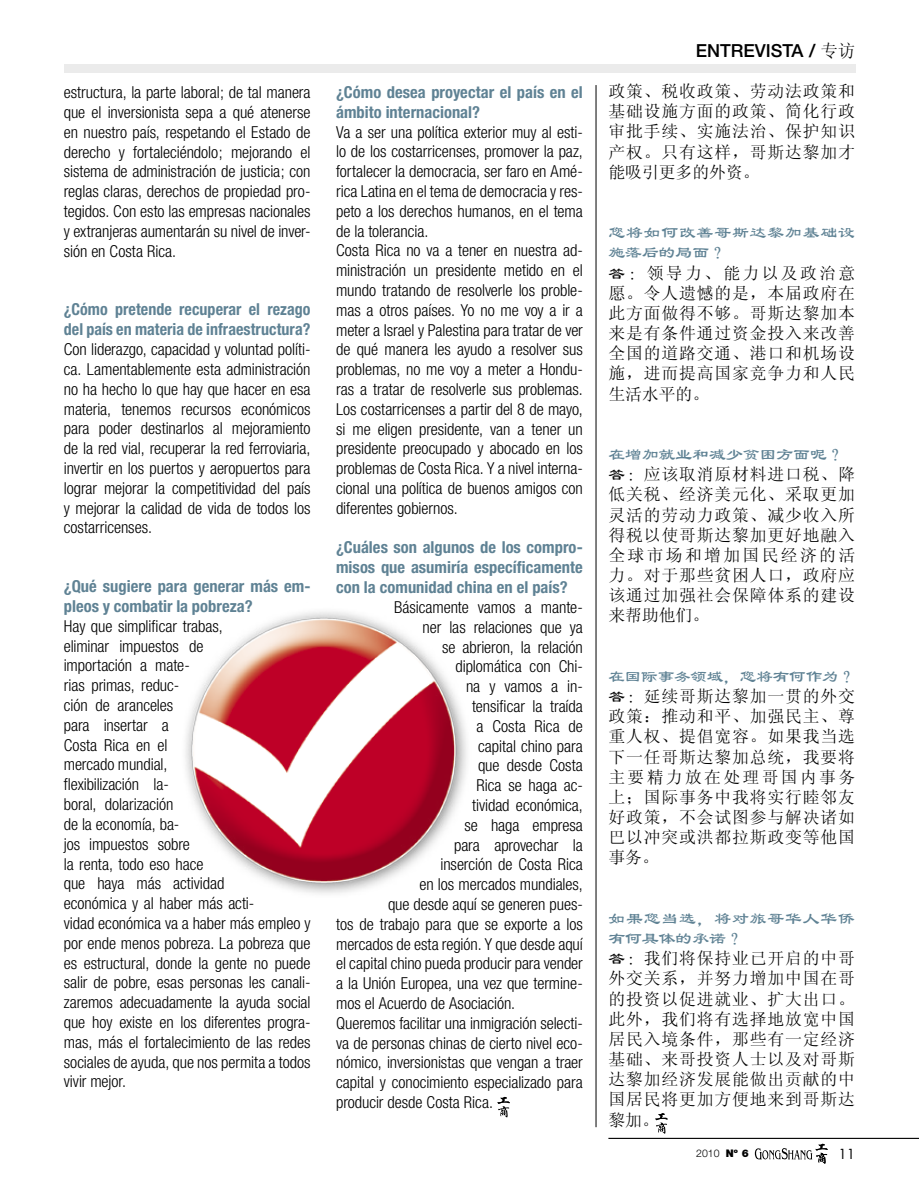
<style>
.page{position:relative;width:919px;height:1191px;background:#fff}
.page>*{position:absolute;margin:0;border:0;box-sizing:border-box;transform-origin:0 0}
.t1{font:500 18px "Helvetica Neue";color:#000}
.t2{font:16.8px/20.1px "Sim Sun";letter-spacing:.05em;color:#000;text-align:justify}
.t3{font:16.8px/20.1px "Li Su";letter-spacing:.05em;color:#5f8294}
.t4{font:16.8px "Li Su";color:#5f8294}
.t5{font:300 condensed 16.5px/19.8px "Helvetica Neue";letter-spacing:-.005em;color:#000;text-align:justify}
.t6{font:700 condensed 16.5px/19.8px "Helvetica Neue";color:#5f8294}
.t7{font:13.5px "Futura";color:#000}
.t8{font:300 10.5px "Helvetica Neue";color:#000}
.s1{font-family:"Sim Sun";font-weight:400}
.s2{font-family:"Li Su"}
.s3{font-weight:900}
</style>
<div class="page">
<hr style="left:608px;top:1137px;width:310px;height:2px;background:#000">
<svg style="left:754px;top:1143px;width:73px;height:20px"></svg>
<div style="left:64px;top:64px;width:791px;height:8px;background:#ebebeb"></div>
<hr style="left:595px;top:85px;width:1px;height:1042px;background:#000">
<img style="left:169px;top:595px;width:309px;height:310px;border-radius:155px">
<svg style="left:655px;top:1113px;width:12px;height:20px"></svg>
<svg style="left:497px;top:1097px;width:13px;height:20px"></svg>
<p class="t5" style="left:64px;top:82px;width:248px">estructura, la parte laboral; de tal manera que el inversionista sepa a qué atenerse en nuestro país, respetando el Estado de derecho y fortaleciéndolo; mejorando el sistema de administración de justicia; con reglas claras, derechos de propiedad pro&shy;tegidos. Con esto las empresas nacionales y extranjeras aumentarán su nivel de inver&shy;sión en Costa Rica.</p>
<p class="t6" style="left:64px;top:299px;width:248px">¿Cómo pretende recuperar el rezago del país en materia de infraestructura?</p>
<p class="t5" style="left:64px;top:339px;width:248px">Con liderazgo, capacidad y voluntad políti&shy;ca. Lamentablemente esta administración no ha hecho lo que hay que hacer en esa materia, tenemos recursos económicos para poder destinarlos al mejoramiento de la red vial, recuperar la red ferroviaria, invertir en los puertos y aeropuertos para lograr mejorar la competitividad del país y mejorar la calidad de vida de todos los costarricenses.</p>
<p class="t6" style="left:64px;top:576px;width:248px">¿Qué sugiere para generar más em&shy;pleos y combatir la pobreza?</p>
<p class="t5" style="left:64px;top:616px;width:248px;text-align:left">Hay que simplificar trabas,<br>eliminar impuestos de<br>importación a mate-<br>rias primas, reduc-<br>ción de aranceles<br>para insertar a<br>Costa Rica en el<br>mercado mundial,<br>flexibilización la-<br>boral, dolarización<br>de la economía, ba-<br>jos impuestos sobre<br>la renta, todo eso hace<br>que haya más actividad<br>económica y al haber más acti-<br>vidad económica va a haber más empleo y por ende menos pobreza. La pobreza que es estructural, donde la gente no puede salir de pobre, esas personas les canali&shy;zaremos adecuadamente la ayuda social que hoy existe en los diferentes progra&shy;mas, más el fortalecimiento de las redes sociales de ayuda, que nos permita a todos vivir mejor.</p>
<p class="t6" style="left:336px;top:82px;width:248px">¿Cómo desea proyectar el país en el ámbito internacional?</p>
<p class="t5" style="left:336px;top:122px;width:248px;text-align:left">Va a ser una política exterior muy al esti&shy;lo de los costarricenses, promover la paz, fortalecer la democracia, ser faro en Amé&shy;rica Latina en el tema de democracia y res&shy;peto a los derechos humanos, en el tema de la tolerancia.<br>Costa Rica no va a tener en nuestra ad&shy;ministración un presidente metido en el mundo tratando de resolverle los proble&shy;mas a otros países. Yo no me voy a ir a meter a Israel y Palestina para tratar de ver de qué manera les ayudo a resolver sus problemas, no me voy a meter a Hondu&shy;ras a tratar de resolverle sus problemas.<br>Los costarricenses a partir del 8 de mayo, si me eligen presidente, van a tener un presidente preocupado y abocado en los problemas de Costa Rica. Y a nivel interna&shy;cional una política de buenos amigos con diferentes gobiernos.</p>
<p class="t6" style="left:336px;top:537px;width:248px;text-align:justify">¿Cuáles son algunos de los compro&shy;misos que asumiría específicamente con la comunidad china en el país?</p>
<p class="t5" style="left:394px;top:597px;width:190px">Básicamente vamos a mante-</p>
<p class="t5" style="left:422px;top:617px;width:162px">ner las relaciones que ya</p>
<p class="t5" style="left:442px;top:636px;width:142px">se abrieron, la relación</p>
<p class="t5" style="left:455px;top:656px;width:129px">diplomática con Chi-</p>
<p class="t5" style="left:466px;top:676px;width:118px">na y vamos a in-</p>
<p class="t5" style="left:472px;top:696px;width:112px">tensificar la traída</p>
<p class="t5" style="left:476px;top:716px;width:108px">a Costa Rica de</p>
<p class="t5" style="left:478px;top:735px;width:106px">capital chino para</p>
<p class="t5" style="left:478px;top:755px;width:106px">que desde Costa</p>
<p class="t5" style="left:476px;top:775px;width:108px">Rica se haga ac-</p>
<p class="t5" style="left:472px;top:795px;width:112px">tividad económica,</p>
<p class="t5" style="left:464px;top:815px;width:120px">se haga empresa</p>
<p class="t5" style="left:454px;top:834px;width:130px">para aprovechar la</p>
<p class="t5" style="left:440px;top:854px;width:144px">inserción de Costa Rica</p>
<p class="t5" style="left:419px;top:874px;width:165px">en los mercados mundiales,</p>
<p class="t5" style="left:388px;top:894px;width:196px">que desde aquí se generen pues-</p>
<p class="t5" style="left:336px;top:914px;width:248px">tos de trabajo para que se exporte a los</p>
<p class="t5" style="left:336px;top:933px;width:248px">mercados de esta región. Y que desde aquí</p>
<p class="t5" style="left:336px;top:953px;width:248px">el capital chino pueda producir para vender</p>
<p class="t5" style="left:336px;top:973px;width:248px">a la Unión Europea, una vez que termine-</p>
<p class="t5" style="left:336px;top:993px;width:180px">mos el Acuerdo de Asociación.</p>
<p class="t5" style="left:336px;top:1013px;width:248px">Queremos facilitar una inmigración selecti-</p>
<p class="t5" style="left:336px;top:1032px;width:248px">va de personas chinas de cierto nivel eco-</p>
<p class="t5" style="left:336px;top:1052px;width:248px">nómico, inversionistas que vengan a traer</p>
<p class="t5" style="left:336px;top:1072px;width:248px">capital y conocimiento especializado para</p>
<p class="t5" style="left:336px;top:1092px;width:158px">producir desde Costa Rica.</p>
<p class="t1" style="left:695px;top:39px;width:37px">ENTRE</p>
<p class="t1" style="left:754px;top:39px;width:102px">VISTA / <span class="s1">专访</span></p>
<p class="t2" style="left:608px;top:81px;width:248px">政策、税收政策、劳动法政策和基础设施方面的政策、简化行政审批手续、实施法治、保护知识产权。只有这样，哥斯达黎加才能吸引更多的外资。</p>
<p class="t3" style="left:608px;top:223px;width:248px">您将如何改善哥斯达黎加基础设施落后的局面？</p>
<p class="t2" style="left:608px;top:262px;width:248px"><span class="s2">答：</span>领导力、能力以及政治意愿。令人遗憾的是，本届政府在此方面做得不够。哥斯达黎加本来是有条件通过资金投入来改善全国的道路交通、港口和机场设施，进而提高国家竞争力和人民生活水平的。</p>
<p class="t4" style="left:608px;top:446px;width:237px">在增加就业和减少贫困方面呢？</p>
<p class="t2" style="left:608px;top:464px;width:248px"><span class="s2">答：</span>应该取消原材料进口税、降低关税、经济美元化、采取更加灵活的劳动力政策、减少收入所得税以使哥斯达黎加更好地融入全球市场和增加国民经济的活力。对于那些贫困人口，政府应该通过加强社会保障体系的建设来帮助他们。</p>
<p class="t4" style="left:608px;top:667px;width:248px">在国际事务领域，您将有何作为？</p>
<p class="t2" style="left:608px;top:686px;width:248px"><span class="s2">答：</span>延续哥斯达黎加一贯的外交政策：推动和平、加强民主、尊重人权、提倡宽容。如果我当选下一任哥斯达黎加总统，我要将主要精力放在处理哥国内事务上；国际事务中我将实行睦邻友好政策，不会试图参与解决诸如巴以冲突或洪都拉斯政变等他国事务。</p>
<p class="t3" style="left:608px;top:908px;width:248px">如果您当选，将对旅哥华人华侨有何具体的承诺？</p>
<p class="t2" style="left:608px;top:948px;width:248px"><span class="s2">答：</span>我们将保持业已开启的中哥外交关系，并努力增加中国在哥的投资以促进就业、扩大出口。此外，我们将有选择地放宽中国居民入境条件，那些有一定经济基础、来哥投资人士以及对哥斯达黎加经济发展能做出贡献的中国居民将更加方便地来到哥斯达黎加。</p>
<p class="t8" style="left:696px;top:1146px;width:54px">2010 <span class="s3">Nº 6</span></p>
<p class="t7" style="left:838px;top:1144px;width:18px">11</p>
</div>
